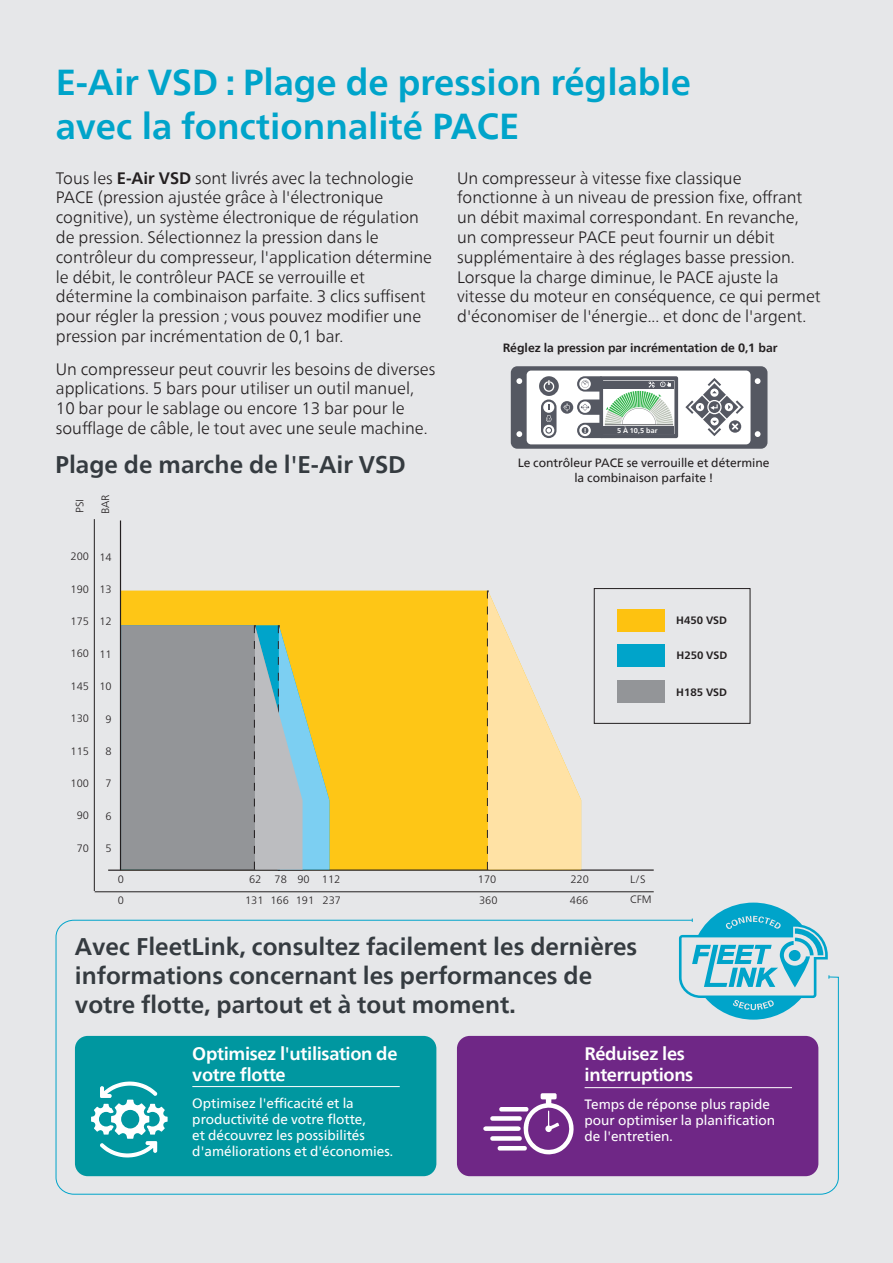
<style>
.page{position:relative;width:893px;height:1263px;background:#e6e7e9}
.page>*{position:absolute;margin:0;border:0;box-sizing:border-box;transform-origin:0 0}
.t1{font:700 36px/43.2px "Neue Frutiger World";color:#00a4ca}
.t2{font:700 24px/28.8px "Neue Frutiger World";color:#353b40}
.t3{font:700 18px/21px "Neue Frutiger World";letter-spacing:-.02em;color:#fff}
.t4{font:300 16.5px/19.8px "Neue Frutiger World";color:#231f20}
.t5{font:13.5px/16.2px "Neue Frutiger World";color:#fff}
.t6{font:12px/14.4px "Neue Frutiger World";color:#231f20;text-align:center}
.t7{font:700 12px "Neue Frutiger World";color:#231f20}
.t8{font:300 10.8px/21.1px "Neue Frutiger World";color:#231f20}
.t9{font:700 10.8px "Neue Frutiger World";color:#231f20}
.t10{font:700 6.9px "Neue Frutiger World";color:#fff}
.s1{font-weight:700}
</style>
<div class="page">
<svg style="left:511px;top:366px;width:256px;height:83px;background:#aeb3b5"></svg>
<hr style="left:605px;top:424px;width:68px;height:1px;background:#6c6d70">
<svg style="left:55px;top:919px;width:784px;height:276px"></svg>
<svg style="left:679px;top:902px;width:150px;height:118px"></svg>
<div style="left:121px;top:590px;width:366px;height:279px;background:#fec616"></div>
<hr style="left:120px;top:520px;width:1px;height:350px;background:#231f20">
<hr style="left:108px;top:869px;width:546px;height:2px;background:#231f20">
<hr style="left:94px;top:519px;width:1px;height:372px;background:#231f20">
<hr style="left:95px;top:891px;width:559px;height:1px;background:#231f20">
<div style="left:594px;top:588px;width:156px;height:136px;border:1px solid #231f20"></div>
<div style="left:617px;top:644px;width:47px;height:22px;background:#00a4ca"></div>
<div style="left:617px;top:680px;width:47px;height:23px;background:#939598"></div>
<div style="left:617px;top:609px;width:47px;height:23px;background:#fec210"></div>
<svg style="left:121px;top:625px;width:208px;height:246px;background:#9aa39c"></svg>
<svg style="left:487px;top:590px;width:94px;height:280px"></svg>
<div style="left:75px;top:1036px;width:361px;height:140px;background:#0097a0;border-radius:13px"></div>
<svg style="left:91px;top:1081px;width:77px;height:77px"></svg>
<hr style="left:192px;top:1086px;width:208px;height:1px;background:#fff">
<div style="left:457px;top:1036px;width:361px;height:140px;background:#6f2786;border-radius:13px"></div>
<svg style="left:483px;top:1093px;width:91px;height:61px"></svg>
<hr style="left:585px;top:1087px;width:207px;height:1px;background:#fff">
<h1 class="t1" style="left:56px;top:61px;width:637px">E-Air VSD : Plage de pression réglable avec la fonctionnalité PACE</h1>
<p class="t4" style="left:56px;top:168px;width:378px">Tous les <span class="s1">E-Air VSD</span> sont livrés avec la technologie PACE (pression ajustée grâce à l'électronique cognitive), un système électronique de régulation de pression. Sélectionnez la pression dans le contrôleur du compresseur, l'application détermine le débit, le contrôleur PACE se verrouille et détermine la combinaison parfaite. 3 clics suffisent pour régler la pression ; vous pouvez modifier une pression par incrémentation de 0,1 bar.</p>
<p class="t4" style="left:56px;top:359px;width:381px">Un compresseur peut couvrir les besoins de diverses applications. 5 bars pour utiliser un outil manuel, 10 bar pour le sablage ou encore 13 bar pour le soufflage de câble, le tout avec une seule machine.</p>
<p class="t4" style="left:457px;top:168px;width:365px">Un compresseur à vitesse fixe classique fonctionne à un niveau de pression fixe, offrant un débit maximal correspondant. En revanche, un compresseur PACE peut fournir un débit supplémentaire à des réglages basse pression.<br>Lorsque la charge diminue, le PACE ajuste la vitesse du moteur en conséquence, ce qui permet d'économiser de l'énergie... et donc de l'argent.</p>
<p class="t7" style="left:503px;top:338px;width:276px">Réglez la pression par incrémentation de 0,1 bar</p>
<p class="t10" style="left:617px;top:424px;width:42px">5 À 10,5 bar</p>
<h2 class="t2" style="left:55px;top:449px;width:352px">Plage de marche de l'E-Air VSD</h2>
<p class="t8" style="left:69px;top:513px;width:16px;rotate:-90deg">PSI</p>
<p class="t8" style="left:95px;top:514px;width:21px;rotate:-90deg">BAR</p>
<p class="t8" style="left:71px;top:546px;width:20px">200</p>
<p class="t8" style="left:71px;top:578px;width:20px">190</p>
<p class="t8" style="left:71px;top:611px;width:20px">175</p>
<p class="t8" style="left:71px;top:643px;width:20px">160</p>
<p class="t8" style="left:71px;top:675px;width:20px">145</p>
<p class="t8" style="left:71px;top:708px;width:20px">130</p>
<p class="t8" style="left:71px;top:740px;width:20px">115</p>
<p class="t8" style="left:71px;top:773px;width:20px">100</p>
<p class="t8" style="left:77px;top:805px;width:14px">90</p>
<p class="t8" style="left:77px;top:837px;width:14px">70</p>
<p class="t8" style="left:99px;top:546px;width:14px">14</p>
<p class="t8" style="left:99px;top:579px;width:14px">13</p>
<p class="t8" style="left:99px;top:611px;width:14px">12</p>
<p class="t8" style="left:99px;top:643px;width:14px">11</p>
<p class="t8" style="left:99px;top:676px;width:14px">10</p>
<p class="t8" style="left:106px;top:708px;width:8px">9</p>
<p class="t8" style="left:106px;top:741px;width:8px">8</p>
<p class="t8" style="left:106px;top:773px;width:8px">7</p>
<p class="t8" style="left:106px;top:805px;width:8px">6</p>
<p class="t8" style="left:106px;top:838px;width:8px">5</p>
<p class="t6" style="left:518px;top:456px;width:253px">Le contrôleur PACE se verrouille et détermine la combinaison parfaite !</p>
<p class="t9" style="left:676px;top:611px;width:52px">H450 VSD</p>
<p class="t9" style="left:676px;top:646px;width:52px">H250 VSD</p>
<p class="t9" style="left:676px;top:683px;width:52px">H185 VSD</p>
<p class="t8" style="left:118px;top:868px;width:8px">0<br>0</p>
<p class="t8" style="left:249px;top:868px;width:93px">62 78 90 112</p>
<p class="t8" style="left:630px;top:868px;width:17px">L/S</p>
<p class="t8" style="left:245px;top:889px;width:98px">131 166 191 237</p>
<p class="t8" style="left:479px;top:889px;width:20px">360</p>
<p class="t8" style="left:570px;top:889px;width:20px">466</p>
<p class="t8" style="left:478px;top:868px;width:20px">170</p>
<p class="t8" style="left:570px;top:868px;width:20px">220</p>
<p class="t8" style="left:630px;top:889px;width:23px">CFM</p>
<h2 class="t2" style="left:75px;top:932px;width:564px">Avec FleetLink, consultez facilement les dernières informations concernant les performances de votre flotte, partout et à tout moment.</h2>
<p class="t3" style="left:192px;top:1043px;width:207px">Optimisez l'utilisation de votre flotte</p>
<p class="t5" style="left:192px;top:1095px;width:202px">Optimisez l'efficacité et la productivité de votre flotte,<br>et découvrez les possibilités d'améliorations et d'économies.</p>
<p class="t3" style="left:585px;top:1043px;width:110px">Réduisez les interruptions</p>
<p class="t5" style="left:585px;top:1096px;width:192px">Temps de réponse plus rapide pour optimiser la planification de l'entretien.</p>
</div>
